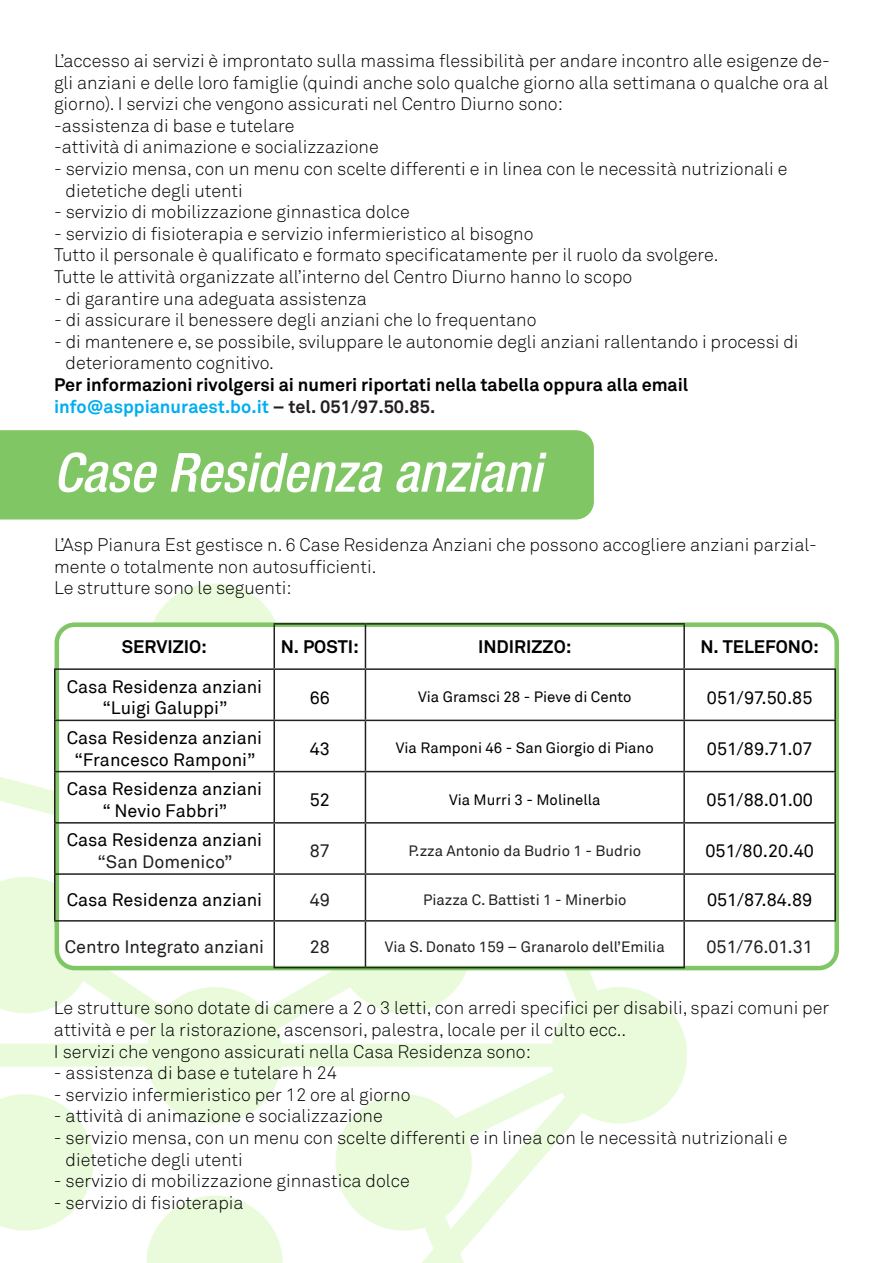
<style>
.page{position:relative;width:893px;height:1263px;background:#fff}
.page>*{position:absolute;margin:0;border:0;box-sizing:border-box;transform-origin:0 0}
.t1{font:italic 500 condensed 54px "Helvetica Neue";color:#fff}
.t2{font:300 18px/21.6px "Akkurat";color:#000001}
.t3{font:18px "Akkurat";color:#000001}
.t4{font:700 18px "Akkurat";color:#000001}
.t5{font:18px "Akkurat";color:#231f20}
.t6{font:700 18px "Akkurat";color:#00aeef}
.t7{font:15px "Akkurat";color:#231f20}
.t8{font:15px "Akkurat";color:#000001}
.s1{color:#231f20}
</style>
<div class="page">
<img style="left:0;top:583px;width:771px;height:680px">
<div style="left:57px;top:625px;width:780px;height:343px;background:#fff;border-radius:18px"></div>
<div style="left:55px;top:622px;width:784px;height:348px;border:4px solid #81c665;border-radius:18px"></div>
<div style="left:0;top:430px;width:594px;height:89px;background:#81c665"></div>
<hr style="left:273px;top:721px;width:2px;height:50px;background:#231f20">
<hr style="left:365px;top:721px;width:1px;height:50px;background:#231f20">
<hr style="left:273px;top:772px;width:2px;height:50px;background:#231f20">
<hr style="left:365px;top:772px;width:1px;height:50px;background:#231f20">
<hr style="left:365px;top:823px;width:1px;height:50px;background:#231f20">
<hr style="left:683px;top:721px;width:2px;height:50px;background:#231f20">
<hr style="left:683px;top:772px;width:2px;height:50px;background:#231f20">
<hr style="left:683px;top:823px;width:2px;height:50px;background:#231f20">
<hr style="left:365px;top:668px;width:319px;height:2px;background:#231f20">
<hr style="left:54px;top:721px;width:1px;height:50px;background:#231f20">
<hr style="left:274px;top:720px;width:91px;height:1px;background:#231f20">
<hr style="left:54px;top:771px;width:220px;height:1px;background:#231f20">
<hr style="left:54px;top:772px;width:1px;height:50px;background:#231f20">
<hr style="left:274px;top:771px;width:91px;height:1px;background:#231f20">
<hr style="left:365px;top:771px;width:319px;height:1px;background:#231f20">
<hr style="left:684px;top:771px;width:152px;height:1px;background:#231f20">
<hr style="left:274px;top:822px;width:91px;height:1px;background:#231f20">
<hr style="left:365px;top:822px;width:319px;height:1px;background:#231f20">
<hr style="left:684px;top:822px;width:152px;height:1px;background:#231f20">
<hr style="left:54px;top:873px;width:220px;height:2px;background:#231f20">
<hr style="left:273px;top:623px;width:92px;height:2px;background:#231f20">
<hr style="left:273px;top:625px;width:2px;height:43px;background:#231f20">
<hr style="left:274px;top:668px;width:91px;height:2px;background:#231f20">
<hr style="left:54px;top:668px;width:220px;height:2px;background:#231f20">
<hr style="left:54px;top:670px;width:1px;height:50px;background:#231f20">
<hr style="left:273px;top:670px;width:2px;height:50px;background:#231f20">
<hr style="left:54px;top:720px;width:220px;height:1px;background:#231f20">
<hr style="left:834px;top:721px;width:2px;height:50px;background:#231f20">
<hr style="left:834px;top:772px;width:2px;height:50px;background:#231f20">
<hr style="left:834px;top:823px;width:2px;height:50px;background:#231f20">
<hr style="left:683px;top:875px;width:2px;height:45px;background:#231f20">
<hr style="left:274px;top:873px;width:91px;height:2px;background:#231f20">
<hr style="left:365px;top:921px;width:1px;height:46px;background:#231f20">
<hr style="left:54px;top:822px;width:220px;height:1px;background:#231f20">
<hr style="left:54px;top:823px;width:1px;height:50px;background:#231f20">
<hr style="left:273px;top:823px;width:2px;height:50px;background:#231f20">
<hr style="left:54px;top:875px;width:1px;height:45px;background:#231f20">
<hr style="left:273px;top:875px;width:2px;height:45px;background:#231f20">
<hr style="left:54px;top:920px;width:220px;height:1px;background:#231f20">
<hr style="left:365px;top:623px;width:320px;height:2px;background:#231f20">
<hr style="left:365px;top:625px;width:1px;height:43px;background:#231f20">
<hr style="left:683px;top:625px;width:2px;height:43px;background:#231f20">
<hr style="left:365px;top:670px;width:1px;height:50px;background:#231f20">
<hr style="left:365px;top:720px;width:319px;height:1px;background:#231f20">
<hr style="left:684px;top:668px;width:152px;height:2px;background:#231f20">
<hr style="left:683px;top:670px;width:2px;height:50px;background:#231f20">
<hr style="left:834px;top:670px;width:2px;height:50px;background:#231f20">
<hr style="left:684px;top:720px;width:152px;height:1px;background:#231f20">
<hr style="left:365px;top:873px;width:319px;height:2px;background:#231f20">
<hr style="left:365px;top:875px;width:1px;height:45px;background:#231f20">
<hr style="left:684px;top:873px;width:152px;height:2px;background:#231f20">
<hr style="left:834px;top:875px;width:2px;height:45px;background:#231f20">
<hr style="left:684px;top:920px;width:152px;height:1px;background:#231f20">
<hr style="left:274px;top:920px;width:91px;height:1px;background:#231f20">
<hr style="left:273px;top:921px;width:2px;height:46px;background:#231f20">
<hr style="left:365px;top:920px;width:319px;height:1px;background:#231f20">
<hr style="left:683px;top:921px;width:2px;height:46px;background:#231f20">
<hr style="left:273px;top:967px;width:92px;height:1px;background:#231f20">
<hr style="left:365px;top:967px;width:320px;height:1px;background:#231f20">
<p class="t2" style="left:54px;top:50px;width:777px">L’accesso ai servizi è improntato sulla massima flessibilità per andare incontro alle esigenze de&shy;gli anziani e delle loro famiglie (quindi anche solo qualche giorno alla settimana o qualche ora al</p>
<p class="t2" style="left:54px;top:93px;width:510px">giorno). I servizi che vengono assicurati nel Centro Diurno sono:</p>
<p class="t2" style="left:54px;top:115px;width:242px">-assistenza di base e tutelare</p>
<p class="t2" style="left:54px;top:137px;width:326px">-attività di animazione e socializzazione</p>
<p class="t2" style="left:54px;top:158px;width:735px">- servizio mensa, con un menu con scelte differenti e in linea con le necessità nutrizionali e</p>
<p class="t2" style="left:66px;top:180px;width:179px">dietetiche degli utenti</p>
<p class="t2" style="left:54px;top:201px;width:357px">- servizio di mobilizzazione ginnastica dolce</p>
<p class="t2" style="left:54px;top:223px;width:481px">- servizio di fisioterapia e servizio infermieristico al bisogno</p>
<p class="t2" style="left:54px;top:245px;width:666px">Tutto il personale è qualificato e formato specificatamente per il ruolo da svolgere.</p>
<p class="t2" style="left:54px;top:266px;width:580px">Tutte le attività organizzate all’interno del Centro Diurno hanno lo scopo</p>
<p class="t2" style="left:54px;top:288px;width:315px">- di garantire una adeguata assistenza</p>
<p class="t2" style="left:54px;top:309px;width:484px">- di assicurare il benessere degli anziani che lo frequentano</p>
<p class="t2" style="left:54px;top:331px;width:746px">- di mantenere e, se possibile, sviluppare le autonomie degli anziani rallentando i processi di</p>
<p class="t2" style="left:66px;top:353px;width:210px">deterioramento cognitivo.</p>
<p class="t4" style="left:54px;top:373px;width:636px">Per informazioni rivolgersi ai numeri riportati nella tabella oppura alla email</p>
<p class="t6" style="left:54px;top:395px;width:383px">info@asppianuraest.bo.it <span class="s1">– tel. 051/97.50.85.</span></p>
<p class="t1" style="left:54px;top:440px;width:489px">Case Residenza anziani</p>
<p class="t2" style="left:54px;top:534px;width:764px">L’Asp Pianura Est gestisce n. 6 Case Residenza Anziani che possono accogliere anziani parzial&shy;mente o totalmente non autosufficienti.</p>
<p class="t2" style="left:54px;top:577px;width:239px">Le strutture sono le seguenti:</p>
<p class="t4" style="left:122px;top:635px;width:87px">SERVIZIO:</p>
<p class="t4" style="left:281px;top:635px;width:80px">N. POSTI:</p>
<p class="t4" style="left:478px;top:635px;width:95px">INDIRIZZO:</p>
<p class="t4" style="left:700px;top:635px;width:120px">N. TELEFONO:</p>
<p class="t3" style="left:67px;top:676px;width:197px">Casa Residenza anziani</p>
<p class="t3" style="left:102px;top:697px;width:127px">“Luigi Galuppi”</p>
<p class="t3" style="left:310px;top:687px;width:22px">66</p>
<p class="t8" style="left:418px;top:688px;width:215px">Via Gramsci 28 - Pieve di Cento</p>
<p class="t3" style="left:707px;top:687px;width:107px">051/97.50.85</p>
<p class="t3" style="left:67px;top:727px;width:197px">Casa Residenza anziani</p>
<p class="t3" style="left:74px;top:749px;width:183px">“Francesco Ramponi”</p>
<p class="t3" style="left:67px;top:778px;width:197px">Casa Residenza anziani</p>
<p class="t3" style="left:103px;top:800px;width:126px">“ Nevio Fabbri”</p>
<p class="t3" style="left:67px;top:830px;width:197px">Casa Residenza anziani</p>
<p class="t5" style="left:97px;top:851px;width:136px">“San Domenico”</p>
<p class="t3" style="left:310px;top:738px;width:22px">43</p>
<p class="t8" style="left:396px;top:739px;width:259px">Via Ramponi 46 - San Giorgio di Piano</p>
<p class="t3" style="left:707px;top:738px;width:107px">051/89.71.07</p>
<p class="t3" style="left:310px;top:789px;width:22px">52</p>
<p class="t8" style="left:449px;top:790px;width:153px">Via Murri 3 - Molinella</p>
<p class="t3" style="left:707px;top:789px;width:108px">051/88.01.00</p>
<p class="t5" style="left:310px;top:840px;width:22px">87</p>
<p class="t7" style="left:408px;top:842px;width:234px">P.zza Antonio da Budrio 1 - Budrio</p>
<p class="t3" style="left:705px;top:840px;width:110px">051/80.20.40</p>
<p class="t3" style="left:67px;top:889px;width:197px">Casa Residenza anziani</p>
<p class="t5" style="left:310px;top:889px;width:22px">49</p>
<p class="t7" style="left:423px;top:891px;width:205px">Piazza C. Battisti 1 - Minerbio</p>
<p class="t3" style="left:707px;top:889px;width:107px">051/87.84.89</p>
<p class="t5" style="left:65px;top:936px;width:201px">Centro Integrato anziani</p>
<p class="t5" style="left:310px;top:936px;width:22px">28</p>
<p class="t7" style="left:385px;top:937px;width:281px">Via S. Donato 159 – Granarolo dell’Emilia</p>
<p class="t5" style="left:706px;top:936px;width:108px">051/76.01.31</p>
<p class="t2" style="left:54px;top:998px;width:777px">Le strutture sono dotate di camere a 2 o 3 letti, con arredi specifici per disabili, spazi comuni per</p>
<p class="t2" style="left:54px;top:1019px;width:574px">attività e per la ristorazione, ascensori, palestra, locale per il culto ecc..</p>
<p class="t2" style="left:54px;top:1041px;width:478px">I servizi che vengono assicurati nella Casa Residenza sono:</p>
<p class="t2" style="left:54px;top:1062px;width:285px">- assistenza di base e tutelare h 24</p>
<p class="t2" style="left:54px;top:1084px;width:358px">- servizio infermieristico per 12 ore al giorno</p>
<p class="t2" style="left:54px;top:1106px;width:330px">- attività di animazione e socializzazione</p>
<p class="t2" style="left:54px;top:1127px;width:735px">- servizio mensa, con un menu con scelte differenti e in linea con le necessità nutrizionali e</p>
<p class="t2" style="left:66px;top:1149px;width:179px">dietetiche degli utenti</p>
<p class="t2" style="left:54px;top:1170px;width:357px">- servizio di mobilizzazione ginnastica dolce</p>
<p class="t2" style="left:54px;top:1192px;width:191px">- servizio di fisioterapia</p>
</div>
